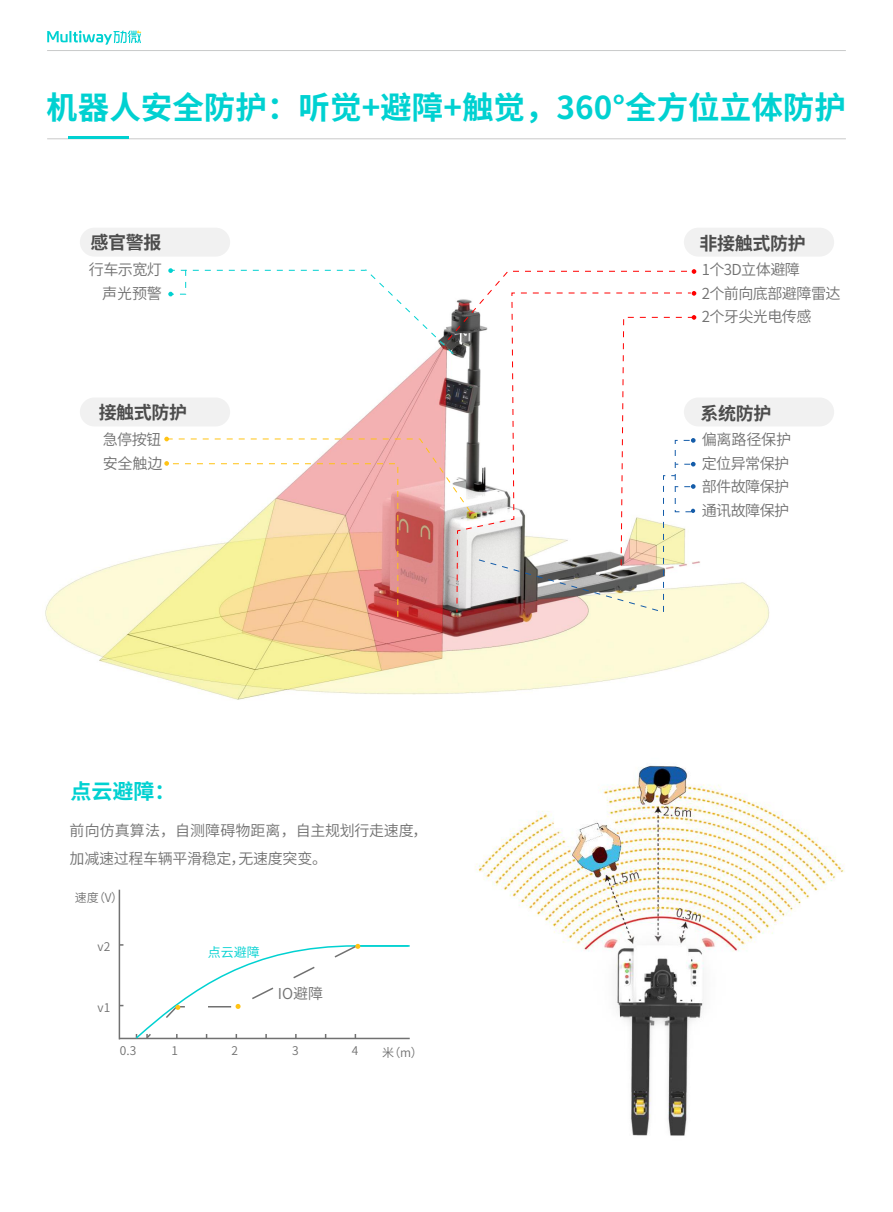
<style>
.page{position:relative;width:893px;height:1212px;background:#fff}
.page>*{position:absolute;margin:0;border:0;box-sizing:border-box;transform-origin:0 0}
.t1{font:700 31.5px "Source Han Sans CN";color:#00d1d1}
.t2{font:700 21px "Source Han Sans CN";color:#00d1d1}
.t3{font:700 18px "Source Han Sans CN";letter-spacing:-.02em;color:#4c4c4c}
.t4{font:15.15px/23.5px "Source Han Sans CN";letter-spacing:-.04em;color:#717171}
.t5{font:15px/27.6px "Source Han Sans CN";letter-spacing:-.02em;color:#717171}
.t6{font:13.05px "Source Han Sans CN";color:#00d1d1}
.t7{font:12px "Source Han Sans CN";color:#717171}
</style>
<div class="page">
<img style="left:475px;top:765px;width:370px;height:371px">
<hr style="left:47px;top:139px;width:799px;height:1px;background:#c9caca">
<hr style="left:69px;top:136px;width:60px;height:3px;background:#00d1d1">
<hr style="left:47px;top:50px;width:799px;height:1px;background:#c9caca">
<svg style="left:47px;top:31px;width:94px;height:14px"></svg>
<hr style="left:119px;top:890px;width:1px;height:149px;background:#717171">
<hr style="left:119px;top:1038px;width:291px;height:1px;background:#717171">
<hr style="left:359px;top:945px;width:51px;height:2px;background:#00d1d1">
<svg style="left:134px;top:944px;width:226px;height:96px"></svg>
<img style="left:45px;top:316px;width:725px;height:384px">
<div style="left:684px;top:228px;width:150px;height:29px;background:#f1f1f1;border-radius:14px"></div>
<div style="left:80px;top:228px;width:150px;height:29px;background:#f1f1f1;border-radius:14px"></div>
<div style="left:684px;top:397px;width:150px;height:29px;background:#f1f1f1;border-radius:14px"></div>
<div style="left:80px;top:397px;width:150px;height:29px;background:#f1f1f1;border-radius:14px"></div>
<svg style="left:164px;top:268px;width:532px;height:350px"></svg>
<h1 class="t1" style="left:46px;top:90px;width:801px">机器人安全防护：听觉+避障+触觉，360°全方位立体防护</h1>
<p class="t3" style="left:90px;top:233px;width:72px">感官警报</p>
<p class="t3" style="left:699px;top:233px;width:108px">非接触式防护</p>
<p class="t4" style="left:89px;top:258px;width:75px;text-align:right">行车示宽灯声光预警</p>
<p class="t4" style="left:702px;top:258px;width:140px">1个3D立体避障<br>2个前向底部避障雷达<br>2个牙尖光电传感</p>
<p class="t3" style="left:99px;top:402px;width:90px">接触式防护</p>
<p class="t4" style="left:103px;top:428px;width:61px">急停按钮安全触边</p>
<h2 class="t2" style="left:70px;top:780px;width:106px">点云避障：</h2>
<p class="t5" style="left:70px;top:817px;width:359px">前向仿真算法，自测障碍物距离，自主规划行走速度，加减速过程车辆平滑稳定，无速度突变。</p>
<p class="t7" style="left:75px;top:891px;width:50px">速度（V）</p>
<p class="t7" style="left:98px;top:939px;width:14px">v2</p>
<p class="t6" style="left:208px;top:945px;width:54px">点云避障</p>
<p class="t7" style="left:98px;top:1000px;width:14px">v1</p>
<p class="t5" style="left:278px;top:979px;width:47px">IO避障</p>
<p class="t7" style="left:120px;top:1044px;width:18px">0.3</p>
<p class="t7" style="left:172px;top:1044px;width:8px">1</p>
<p class="t7" style="left:232px;top:1044px;width:8px">2</p>
<p class="t7" style="left:292px;top:1044px;width:8px">3</p>
<p class="t7" style="left:352px;top:1044px;width:8px">4</p>
<p class="t7" style="left:382px;top:1046px;width:42px">米（m）</p>
<p class="t3" style="left:700px;top:403px;width:72px">系统防护</p>
<p class="t4" style="left:702px;top:428px;width:91px">偏离路径保护定位异常保护部件故障保护通讯故障保护</p>
</div>
